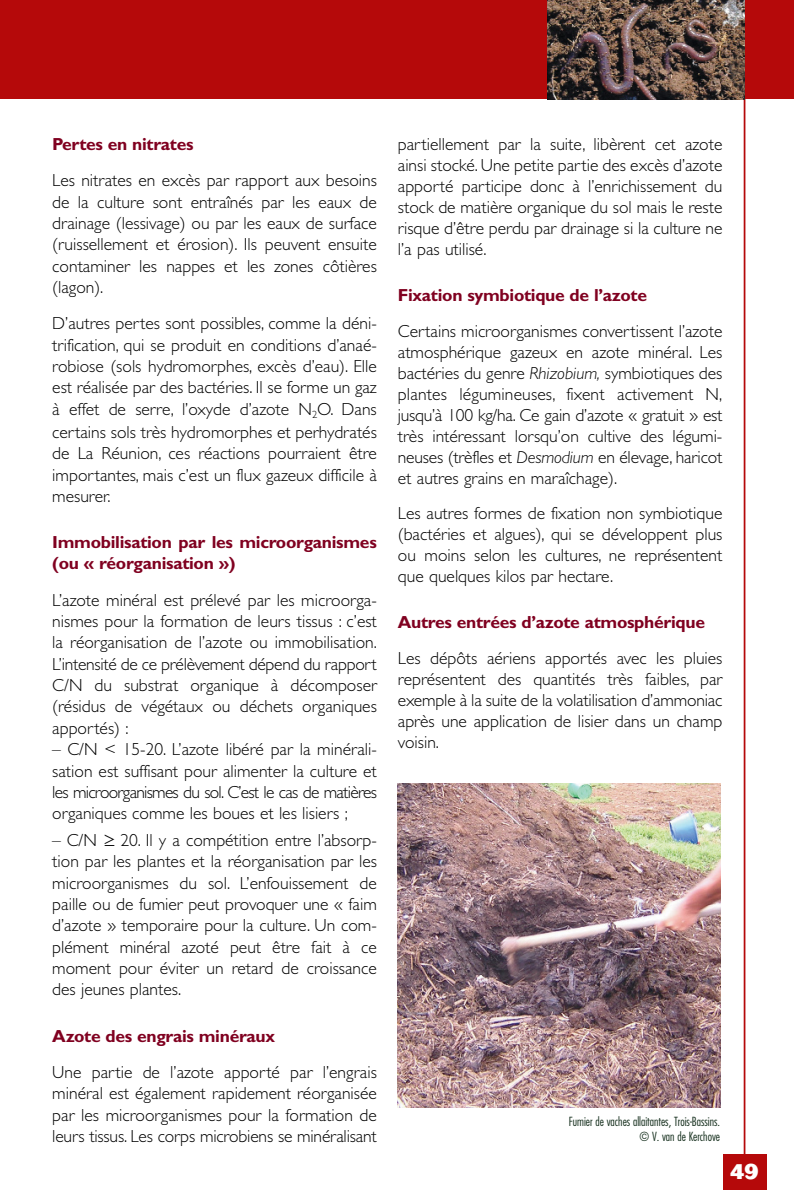
<style>
.page{position:relative;width:795px;height:1190px;background:#fff}
.page>*{position:absolute;margin:0;border:0;box-sizing:border-box;transform-origin:0 0}
.t1{font:800 21px "Cosmos";color:#fff}
.t2{font:300 17.5px/21.3px "Gill Sans";color:#000;text-align:justify}
.t3{font:700 17.5px/21.3px "Gill Sans";letter-spacing:-.015em;color:#800120}
.t4{font:300 condensed 12.25px/14.7px "Futura";color:#132d1b;text-align:right}
.s1{font-family:"New York";font-weight:400}
.s2{font-style:italic}
</style>
<div class="page">
<hr style="left:743px;top:65px;width:2px;height:1125px;background:#b5090a">
<div style="left:723px;top:1155px;width:43px;height:35px;background:#b5090a"></div>
<div style="left:0;top:0;width:793px;height:99px;background:#b5090a"></div>
<img style="left:547px;top:0;width:197px;height:99px">
<img style="left:397px;top:784px;width:323px;height:323px">
<p class="t3" style="left:52px;top:135px;width:143px">Pertes en nitrates</p>
<p class="t2" style="left:52px;top:172px;width:326px">Les nitrates en excès par rapport aux besoins de la culture sont entraînés par les eaux de drainage (lessivage) ou par les eaux de surface (ruissellement et érosion). Ils peuvent ensuite contaminer les nappes et les zones côtières (lagon).</p>
<p class="t2" style="left:52px;top:315px;width:326px">D’autres pertes sont possibles, comme la déni&shy;trification, qui se produit en conditions d’anaé&shy;robiose (sols hydromorphes, excès d’eau). Elle est réalisée par des bactéries. Il se forme un gaz à effet de serre, l’oxyde d’azote N<sub>2</sub>O. Dans</p>
<p class="t2" style="left:52px;top:423px;width:326px">certains sols très hydromorphes et perhydratés de La Réunion, ces réactions pourraient être importantes, mais c’est un flux gazeux difficile à mesurer.</p>
<p class="t3" style="left:52px;top:533px;width:326px">Immobilisation par les microorganismes (ou « réorganisation »)</p>
<p class="t2" style="left:52px;top:591px;width:326px">L’azote minéral est prélevé par les microorga&shy;nismes pour la formation de leurs tissus : c’est la réorganisation de l’azote ou immobilisation.<br>L’intensité de ce prélèvement dépend du rapport C/N du substrat organique à décomposer (résidus de végétaux ou déchets organiques apportés) :</p>
<p class="t2" style="left:52px;top:741px;width:326px">– C/N &lt; 15-20. L’azote libéré par la minérali&shy;sation est suffisant pour alimenter la culture et les microorganismes du sol. C’est le cas de matières organiques comme les boues et les lisiers ;</p>
<p class="t2" style="left:52px;top:832px;width:326px">– C/N <span class="s1">≥</span> 20. Il y a compétition entre l’absorp&shy;tion par les plantes et la réorganisation par les microorganismes du sol. L’enfouissement de paille ou de fumier peut provoquer une « faim d’azote » temporaire pour la culture. Un com&shy;plément minéral azoté peut être fait à ce moment pour éviter un retard de croissance des jeunes plantes.</p>
<p class="t3" style="left:52px;top:1027px;width:224px">Azote des engrais minéraux</p>
<p class="t2" style="left:52px;top:1063px;width:326px">Une partie de l’azote apporté par l’engrais minéral est également rapidement réorganisée par les microorganismes pour la formation de leurs tissus. Les corps microbiens se minéralisant</p>
<p class="t2" style="left:398px;top:135px;width:326px">partiellement par la suite, libèrent cet azote ainsi stocké. Une petite partie des excès d’azote apporté participe donc à l’enrichissement du stock de matière organique du sol mais le reste risque d’être perdu par drainage si la culture ne l’a pas utilisé.</p>
<p class="t3" style="left:398px;top:286px;width:250px">Fixation symbiotique de l’azote</p>
<p class="t2" style="left:398px;top:322px;width:326px">Certains microorganismes convertissent l’azote atmosphérique gazeux en azote minéral. Les bactéries du genre <span class="s2">Rhizobium,</span> symbiotiques des plantes légumineuses, fixent activement N, jusqu’à 100 kg/ha. Ce gain d’azote « gratuit » est très intéressant lorsqu’on cultive des légumi&shy;neuses (trèfles et <span class="s2">Desmodium</span> en élevage, haricot et autres grains en maraîchage).</p>
<p class="t2" style="left:398px;top:505px;width:326px">Les autres formes de fixation non symbiotique (bactéries et algues), qui se développent plus ou moins selon les cultures, ne représentent que quelques kilos par hectare.</p>
<p class="t3" style="left:398px;top:614px;width:308px">Autres entrées d’azote atmosphérique</p>
<p class="t2" style="left:398px;top:650px;width:326px">Les dépôts aériens apportés avec les pluies représentent des quantités très faibles, par exemple à la suite de la volatilisation d’ammoniac après une application de lisier dans un champ voisin.</p>
<p class="t4" style="left:568px;top:1115px;width:153px">Fumier de vaches allaitantes, Trois-Bassins. © V. van de Kerchove</p>
<p class="t1" style="left:730px;top:1164px;width:30px">49</p>
</div>
